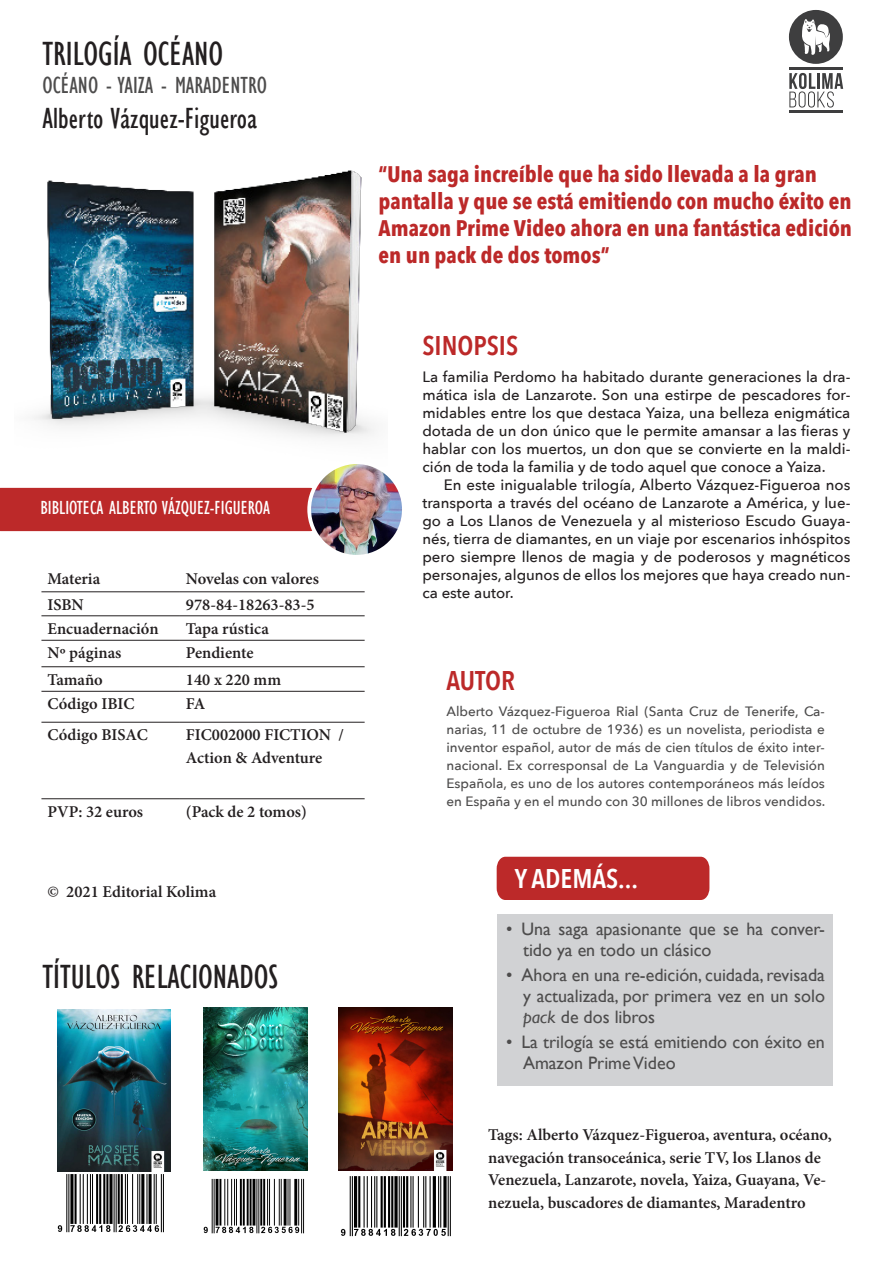
<style>
.page{position:relative;width:893px;height:1263px;background:#fff}
.page>*{position:absolute;margin:0;border:0;box-sizing:border-box;transform-origin:0 0}
.TÍTULO_-_new{font:condensed 34.5px "Gill Sans";color:#231f20}
.Autor-new{font:condensed 30px "Gill Sans";color:#231f20}
.sinopsis-autor-titul{font:600 27px "Avenir Next Condensed";color:#bc2929}
.frase_new{font:600 27px "Avenir Next Condensed";color:#fff}
.SUBTITULO{font:condensed 24px "Gill Sans";color:#4d4c4c}
.DESTACADO_-_new{font:700 22.5px/27px "Avenir Next Condensed";color:#bc2929}
.MATERIA_-_new{font:condensed 19.5px "Gill Sans";color:#fff}
.t1{font:18px/21px "Gill Sans";color:#4d4c4c}
.DATOS_-_new{font:600 16.5px/22.5px "Minion Pro";color:#231f20}
.RESUMEN_txt_-_new{font:500 15px/18px "Avenir Next";color:#231f20;text-align:justify}
.RESUMEN_-_new{font:500 15px/18px "Avenir Next";color:#231f20;text-align:justify}
.BIO_-_new{font:500 13.5px/18px "Avenir Next";color:#4d4c4c;text-align:justify}
.s1{font-style:italic}
</style>
<div class="page">
<div style="left:789px;top:10px;width:54px;height:54px;background:#3e3e3f;border-radius:50%"></div>
<svg style="left:802px;top:19px;width:28px;height:36px"></svg>
<svg style="left:789px;top:73px;width:54px;height:35px"></svg>
<hr style="left:789px;top:111px;width:54px;height:2px;background:#3e3e3f">
<hr style="left:789px;top:67px;width:54px;height:3px;background:#3e3e3f">
<div style="left:497px;top:914px;width:336px;height:59px;background:#d1d2d4"></div>
<div style="left:497px;top:960px;width:336px;height:80px;background:#d1d2d4"></div>
<div style="left:497px;top:1027px;width:336px;height:59px;background:#d1d2d4"></div>
<div style="left:0;top:488px;width:309px;height:43px;background:#bc2929"></div>
<div style="left:497px;top:857px;width:212px;height:43px;background:#bc2929"></div>
<img style="left:14px;top:170px;width:361px;height:326px">
<hr style="left:180px;top:591px;width:185px;height:1px;background:#231f20">
<hr style="left:180px;top:615px;width:185px;height:1px;background:#231f20">
<hr style="left:180px;top:640px;width:185px;height:1px;background:#231f20">
<hr style="left:180px;top:666px;width:185px;height:1px;background:#231f20">
<hr style="left:180px;top:691px;width:185px;height:1px;background:#231f20">
<hr style="left:180px;top:722px;width:185px;height:1px;background:#231f20">
<hr style="left:180px;top:798px;width:185px;height:1px;background:#231f20">
<hr style="left:41px;top:591px;width:139px;height:1px;background:#231f20">
<hr style="left:41px;top:615px;width:139px;height:1px;background:#231f20">
<hr style="left:41px;top:640px;width:139px;height:1px;background:#231f20">
<hr style="left:41px;top:666px;width:139px;height:1px;background:#231f20">
<hr style="left:41px;top:691px;width:139px;height:1px;background:#231f20">
<hr style="left:41px;top:722px;width:139px;height:1px;background:#231f20">
<hr style="left:41px;top:798px;width:139px;height:1px;background:#231f20">
<img style="left:309px;top:462px;width:92px;height:92px">
<div style="left:307px;top:460px;width:99px;height:99px;border:4px solid #fff;border-radius:50%"></div>
<img style="left:57px;top:1009px;width:113px;height:162px">
<img style="left:57px;top:1174px;width:107px;height:59px">
<img style="left:203px;top:1178px;width:102px;height:56px">
<img style="left:203px;top:1007px;width:104px;height:163px">
<img style="left:339px;top:1007px;width:113px;height:163px">
<img style="left:340px;top:1176px;width:111px;height:61px">
<p class="TÍTULO_-_new" style="left:43px;top:33px;width:182px">TRILOGÍA OCÉANO</p>
<p class="SUBTITULO" style="left:43px;top:71px;width:226px">OCÉANO - YAIZA - MARADENTRO</p>
<p class="Autor-new" style="left:43px;top:100px;width:216px">Alberto Vázquez-Figueroa</p>
<p class="MATERIA_-_new" style="left:40px;top:496px;width:231px">BIBLIOTECA ALBERTO VÁZQUEZ-FIGUEROA</p>
<p class="DATOS_-_new" style="left:47px;top:568px;width:54px">Materia</p>
<p class="DATOS_-_new" style="left:186px;top:568px;width:134px">Novelas con valores</p>
<p class="DATOS_-_new" style="left:47px;top:593px;width:38px">ISBN</p>
<p class="DATOS_-_new" style="left:186px;top:593px;width:130px">978-84-18263-83-5</p>
<p class="DATOS_-_new" style="left:47px;top:617px;width:113px">Encuadernación</p>
<p class="DATOS_-_new" style="left:186px;top:617px;width:84px">Tapa rústica</p>
<p class="DATOS_-_new" style="left:47px;top:642px;width:75px">Nº páginas</p>
<p class="DATOS_-_new" style="left:186px;top:642px;width:69px">Pendiente</p>
<p class="DATOS_-_new" style="left:47px;top:668px;width:57px">Tamaño</p>
<p class="DATOS_-_new" style="left:186px;top:668px;width:97px">140 x 220 mm</p>
<p class="DATOS_-_new" style="left:47px;top:693px;width:88px">Código IBIC</p>
<p class="DATOS_-_new" style="left:186px;top:693px;width:21px">FA</p>
<p class="DATOS_-_new" style="left:47px;top:724px;width:102px">Código BISAC</p>
<p class="DATOS_-_new" style="left:186px;top:724px;width:159px">FIC002000 FICTION /<br>Action &amp; Adventure</p>
<p class="DATOS_-_new" style="left:47px;top:800px;width:97px">PVP: 32 euros</p>
<p class="DATOS_-_new" style="left:186px;top:800px;width:122px">(Pack de 2 tomos)</p>
<p class="DATOS_-_new" style="left:47px;top:880px;width:170px">© 2021 Editorial Kolima</p>
<h1 class="TÍTULO_-_new" style="left:43px;top:956px;width:237px">TÍTULOS RELACIONADOS</h1>
<p class="DESTACADO_-_new" style="left:379px;top:160px;width:475px">“Una saga increíble que ha sido llevada a la gran pantalla y que se está emitiendo con mucho éxito en Amazon Prime Video ahora en una fantástica edición en un pack de dos tomos”</p>
<p class="sinopsis-autor-titul" style="left:422px;top:322px;width:97px">SINOPSIS</p>
<p class="RESUMEN_-_new" style="left:422px;top:367px;width:430px">La familia Perdomo ha habitado durante generaciones la dra&shy;mática isla de Lanzarote. Son una estirpe de pescadores for&shy;midables entre los que destaca Yaiza, una belleza enigmática dotada de un don único que le permite amansar a las fieras y hablar con los muertos, un don que se convierte en la maldi&shy;ción de toda la familia y de todo aquel que conoce a Yaiza.</p>
<p class="RESUMEN_txt_-_new" style="left:422px;top:475px;width:430px;text-indent:21px">En este inigualable trilogía, Alberto Vázquez-Figueroa nos transporta a través del océano de Lanzarote a América, y lue&shy;go a Los Llanos de Venezuela y al misterioso Escudo Guaya&shy;nés, tierra de diamantes, en un viaje por escenarios inhóspitos pero siempre llenos de magia y de poderosos y magnéticos personajes, algunos de ellos los mejores que haya creado nun&shy;ca este autor.</p>
<p class="sinopsis-autor-titul" style="left:446px;top:657px;width:70px">AUTOR</p>
<p class="BIO_-_new" style="left:446px;top:702px;width:380px">Alberto Vázquez-Figueroa Rial (Santa Cruz de Tenerife, Ca&shy;narias, 11 de octubre de 1936) es un novelista, periodista e inventor español, autor de más de cien títulos de éxito inter&shy;nacional. Ex corresponsal de La Vanguardia y de Televisión Española, es uno de los autores contemporáneos más leídos en España y en el mundo con 30 millones de libros vendidos.</p>
<p class="frase_new" style="left:515px;top:855px;width:125px">Y ADEMÁS...</p>
<p class="t1" style="left:523px;top:919px;width:303px;text-indent:-17px">• Una saga apasionante que se ha conver&shy;tido ya en todo un clásico</p>
<p class="t1" style="left:523px;top:965px;width:303px;text-align:justify;text-indent:-17px">• Ahora en una re-edición, cuidada, revisada y actualizada, por primera vez en un solo <span class="s1">pack</span> de dos libros</p>
<p class="t1" style="left:523px;top:1032px;width:303px;text-indent:-17px">• La trilogía se está emitiendo con éxito en<br>Amazon Prime Video</p>
<p class="DATOS_-_new" style="left:488px;top:1124px;width:345px">Tags: Alberto Vázquez-Figueroa, aventura, océano, navegación transoceánica, serie TV, los Llanos de Venezuela, Lanzarote, novela, Yaiza, Guayana, Ve&shy;nezuela, buscadores de diamantes, Maradentro</p>
</div>
